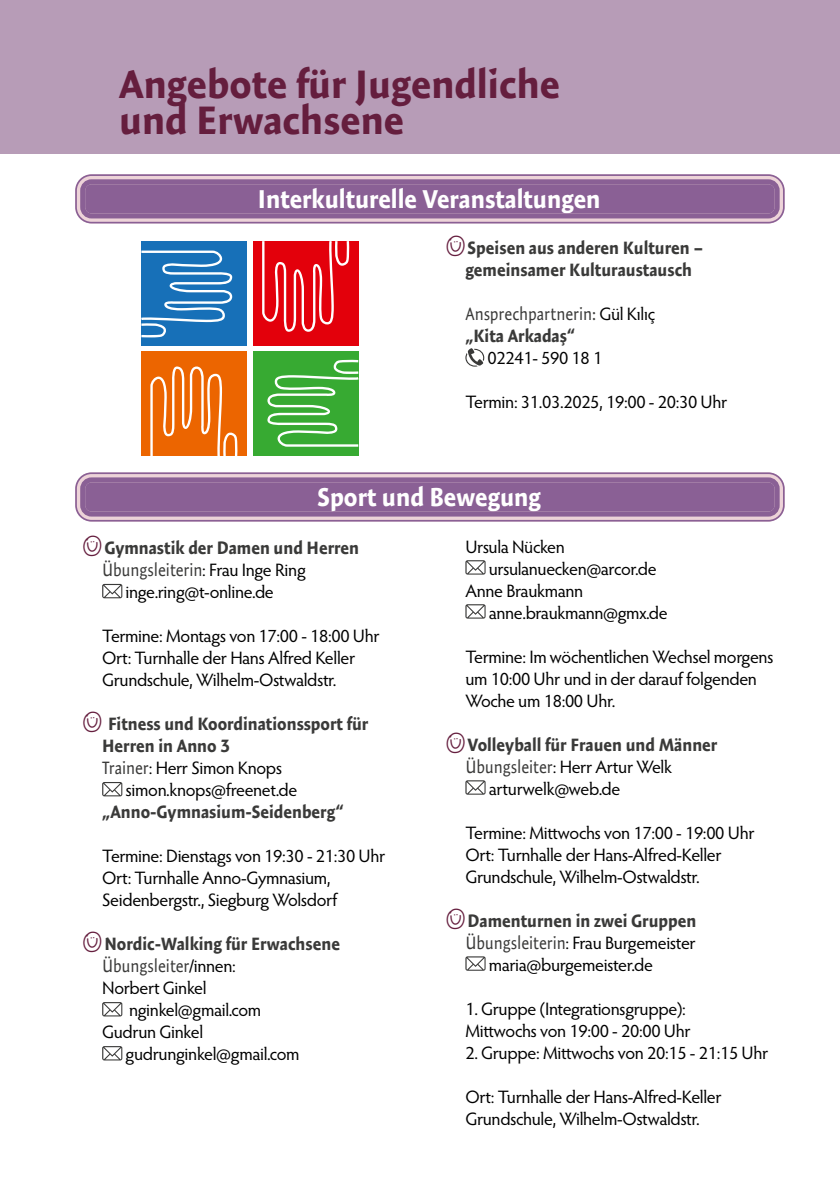
<style>
.page{position:relative;width:840px;height:1191px;background:#fff}
.page>*{position:absolute;margin:0;border:0;box-sizing:border-box;transform-origin:0 0}
.t1{font:700 40px/36px "Expo Sans Pro";color:#651e3e}
.t2{font:700 26px "Expo Sans Pro";color:#fff;scale:.95 1}
.t3{font:18px/22px "Hypatia Sans Pro";letter-spacing:-.02em;color:#000}
.t4{font:700 18px/22px "Expo Sans Pro";color:#3a3a39;scale:.95 1}
.t5{font:18px/22px "Expo Sans Pro";letter-spacing:-.01em;color:#3a3a39;scale:.88 1}
.s1{font-family:"Hello Doodles";font-weight:400;font-size:32px;color:#651e3e}
.s2{font-family:"Hypatia Sans Pro";color:#000}
.s3{font-weight:700}
.s4{font-weight:400}
.s5{font-family:"Hypatia Sans Pro";font-weight:400;color:#000}
.s6{font-family:"Expo Sans Pro";color:#3a3a39}
</style>
<div class="page">
<div style="left:141px;top:351px;width:105px;height:104px;background:#ec6500"></div>
<div style="left:253px;top:351px;width:105px;height:104px;background:#37aa32"></div>
<div style="left:253px;top:241px;width:105px;height:105px;background:#e3000b"></div>
<div style="left:141px;top:241px;width:105px;height:105px;background:#1770b8"></div>
<svg style="left:150px;top:366px;width:87px;height:90px"></svg>
<svg style="left:267px;top:359px;width:91px;height:88px"></svg>
<svg style="left:262px;top:241px;width:87px;height:91px"></svg>
<svg style="left:141px;top:250px;width:91px;height:87px"></svg>
<div style="left:80px;top:477px;width:699px;height:39px;background:#8a6095;border-radius:11px"></div>
<div style="left:75px;top:472px;width:709px;height:49px;border:10px solid #edd3d8;border-radius:11px"></div>
<div style="left:75px;top:472px;width:709px;height:49px;border:2px solid #8a6095;border-radius:16px"></div>
<div style="left:80px;top:477px;width:699px;height:39px;border:5px solid #8a6095;border-radius:9px"></div>
<svg style="left:102px;top:584px;width:20px;height:14px"></svg>
<svg style="left:102px;top:782px;width:20px;height:14px"></svg>
<svg style="left:102px;top:1002px;width:20px;height:14px"></svg>
<svg style="left:102px;top:1046px;width:20px;height:14px"></svg>
<svg style="left:465px;top:560px;width:20px;height:14px"></svg>
<svg style="left:465px;top:604px;width:20px;height:14px"></svg>
<svg style="left:465px;top:780px;width:20px;height:14px"></svg>
<svg style="left:465px;top:956px;width:20px;height:14px"></svg>
<div style="left:0;top:0;width:839px;height:153px;background:#b79cb7"></div>
<div style="left:80px;top:179px;width:699px;height:39px;background:#8a6095;border-radius:11px"></div>
<div style="left:75px;top:174px;width:709px;height:49px;border:10px solid #edd3d8;border-radius:11px"></div>
<div style="left:75px;top:174px;width:709px;height:49px;border:2px solid #8a6095;border-radius:16px"></div>
<div style="left:80px;top:179px;width:699px;height:39px;border:5px solid #8a6095;border-radius:9px"></div>
<svg style="left:465px;top:348px;width:19px;height:19px"></svg>
<h1 class="t1" style="left:119px;top:66px;width:442px">Angebote für Jugendliche und Erwachsene</h1>
<h2 class="t2" style="left:258px;top:183px;width:362px">Interkulturelle Veranstaltungen</h2>
<p class="t4" style="left:465px;top:236px;width:252px;text-indent:-23px"><span class="s1">p</span>Speisen aus anderen Kulturen – gemeinsamer Kulturaustausch</p>
<p class="t5" style="left:465px;top:302px;width:217px">Ansprechpartnerin: <span class="s2">Gül Kılıç </span><span class="s3">„Kita Arkadaş“</span></p>
<p class="t3" style="left:487px;top:346px;width:116px">02241- 590 18 1</p>
<p class="t3" style="left:465px;top:390px;width:263px">Termin: 31.03.2025, 19:00 - 20:30 Uhr</p>
<h2 class="t2" style="left:317px;top:481px;width:236px">Sport und Bewegung</h2>
<p class="t4" style="left:102px;top:537px;width:272px;text-indent:-23px"><span class="s1">p</span>Gymnastik der Damen und Herren<br><span class="s4">Übungsleiterin</span><span class="s5">: Frau Inge Ring</span></p>
<p class="t3" style="left:125px;top:580px;width:150px">inge.ring@t-online.de</p>
<p class="t3" style="left:102px;top:624px;width:279px">Termine: Montags von 17:00 - 18:00 Uhr<br>Ort: Turnhalle der Hans Alfred Keller<br>Grundschule, Wilhelm-Ostwaldstr.</p>
<p class="t4" style="left:102px;top:713px;width:281px;text-indent:-23px"><span class="s1">p</span> Fitness und Koordinationssport für<br>Herren in Anno 3</p>
<p class="t3" style="left:125px;top:756px;width:173px;text-indent:-23px"><span class="s6">Trainer</span>: Herr Simon Knops simon.knops@freenet.de</p>
<p class="t4" style="left:102px;top:801px;width:255px">„Anno-Gymnasium-Seidenberg“</p>
<p class="t3" style="left:102px;top:844px;width:285px">Termine: Dienstags von 19:30 - 21:30 Uhr<br>Ort: Turnhalle Anno-Gymnasium,<br>Seidenbergstr., Siegburg Wolsdorf</p>
<p class="t4" style="left:102px;top:933px;width:252px;text-indent:-23px"><span class="s1">p</span>Nordic-Walking für Erwachsene<br><span class="s4">Übungsleiter</span><span class="s5">/innen:</span></p>
<p class="t3" style="left:102px;top:976px;width:106px">Norbert Ginkel</p>
<p class="t3" style="left:129px;top:998px;width:134px">nginkel@gmail.com</p>
<p class="t3" style="left:102px;top:1020px;width:102px">Gudrun Ginkel</p>
<p class="t3" style="left:125px;top:1042px;width:175px">gudrunginkel@gmail.com</p>
<p class="t3" style="left:465px;top:535px;width:101px">Ursula Nücken</p>
<p class="t3" style="left:488px;top:557px;width:169px">ursulanuecken@arcor.de</p>
<p class="t3" style="left:465px;top:579px;width:119px">Anne Braukmann</p>
<p class="t3" style="left:488px;top:601px;width:180px">anne.braukmann@gmx.de</p>
<p class="t3" style="left:465px;top:645px;width:309px">Termine: Im wöchentlichen Wechsel morgens um 10:00 Uhr und in der darauf folgenden<br>Woche um 18:00 Uhr.</p>
<p class="t4" style="left:442px;top:733px;width:290px"><span class="s1">p</span>Volleyball für Frauen und Männer</p>
<p class="t3" style="left:488px;top:755px;width:185px;text-indent:-23px"><span class="s6">Übungsleiter</span>: Herr Artur Welk arturwelk@web.de</p>
<p class="t3" style="left:465px;top:821px;width:290px">Termine: Mittwochs von 17:00 - 19:00 Uhr<br>Ort: Turnhalle der Hans-Alfred-Keller<br>Grundschule, Wilhelm-Ostwaldstr.</p>
<p class="t4" style="left:442px;top:909px;width:268px"><span class="s1">p</span>Damenturnen in zwei Gruppen</p>
<p class="t3" style="left:488px;top:931px;width:208px;text-indent:-23px"><span class="s6">Übungsleiterin</span>: Frau Burgemeister maria@burgemeister.de</p>
<p class="t3" style="left:465px;top:997px;width:227px">1. Gruppe (Integrationsgruppe):<br>Mittwochs von 19:00 - 20:00 Uhr</p>
<p class="t3" style="left:465px;top:1041px;width:304px">2. Gruppe: Mittwochs von 20:15 - 21:15 Uhr</p>
<p class="t3" style="left:465px;top:1085px;width:258px">Ort: Turnhalle der Hans-Alfred-Keller<br>Grundschule, Wilhelm-Ostwaldstr.</p>
</div>
